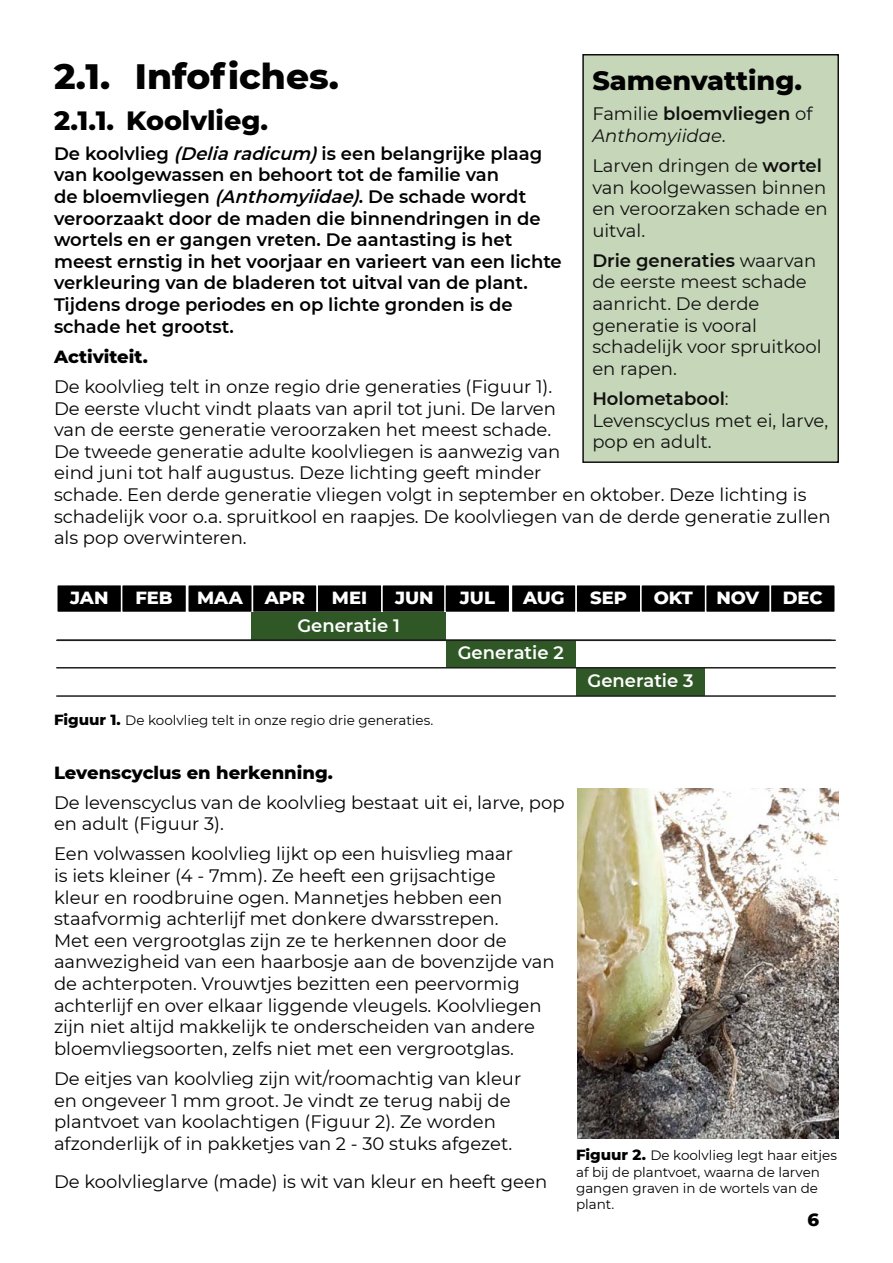
<style>
.page{position:relative;width:893px;height:1263px;background:#fff}
.page>*{position:absolute;margin:0;border:0;box-sizing:border-box;transform-origin:0 0}
.t1{font:800 36px "Montserrat";color:#020203}
.t2{font:800 27px "Montserrat";color:#000}
.t3{font:800 27px "Montserrat";color:#020203}
.t4{font:18px/21.6px "Montserrat";color:#020203}
.t5{font:600 18px/21.6px "Montserrat";color:#000}
.t6{font:18px/21.6px "Montserrat";color:#111010}
.t7{font:800 18px "Montserrat";color:#000}
.t8{font:800 18px "Montserrat";color:#fff}
.t9{font:600 18px/21.6px "Montserrat";color:#111010}
.t10{font:600 18px "Montserrat";color:#fff}
.t11{font:13.5px/16.2px "Montserrat";color:#000}
.s1{font-style:italic}
.s2{font-weight:400}
.s3{font-weight:400;font-style:italic}
.s4{font-weight:600}
.s5{font-weight:800;font-size:15px}
</style>
<div class="page">
<div style="left:57px;top:585px;width:65px;height:27px;background:#000"></div>
<div style="left:56px;top:584px;width:66px;height:29px;border:1px solid #fff"></div>
<div style="left:122px;top:585px;width:65px;height:27px;background:#000"></div>
<div style="left:121px;top:584px;width:66px;height:29px;border:1px solid #fff"></div>
<div style="left:188px;top:585px;width:64px;height:27px;background:#000"></div>
<div style="left:187px;top:584px;width:66px;height:29px;border:1px solid #fff"></div>
<div style="left:252px;top:585px;width:65px;height:27px;background:#000"></div>
<div style="left:252px;top:584px;width:66px;height:29px;border:1px solid #fff"></div>
<div style="left:317px;top:585px;width:65px;height:27px;background:#000"></div>
<div style="left:316px;top:584px;width:67px;height:29px;border:1px solid #fff"></div>
<div style="left:382px;top:585px;width:65px;height:27px;background:#000"></div>
<div style="left:381px;top:584px;width:66px;height:29px;border:1px solid #fff"></div>
<div style="left:445px;top:585px;width:65px;height:27px;background:#000"></div>
<div style="left:444px;top:584px;width:66px;height:29px;border:1px solid #fff"></div>
<div style="left:511px;top:585px;width:65px;height:27px;background:#000"></div>
<div style="left:511px;top:584px;width:66px;height:29px;border:1px solid #fff"></div>
<div style="left:576px;top:585px;width:65px;height:27px;background:#000"></div>
<div style="left:575px;top:584px;width:67px;height:29px;border:1px solid #fff"></div>
<div style="left:641px;top:585px;width:65px;height:27px;background:#000"></div>
<div style="left:640px;top:584px;width:66px;height:29px;border:1px solid #fff"></div>
<div style="left:706px;top:585px;width:64px;height:27px;background:#000"></div>
<div style="left:705px;top:584px;width:66px;height:29px;border:1px solid #fff"></div>
<div style="left:770px;top:585px;width:65px;height:27px;background:#000"></div>
<div style="left:770px;top:584px;width:66px;height:29px;border:1px solid #fff"></div>
<div style="left:57px;top:612px;width:65px;height:28px;background:#fff"></div>
<div style="left:122px;top:612px;width:65px;height:28px;background:#fff"></div>
<div style="left:187px;top:612px;width:64px;height:28px;background:#fff"></div>
<div style="left:251px;top:612px;width:65px;height:28px;background:#305827"></div>
<div style="left:316px;top:612px;width:65px;height:28px;background:#305827"></div>
<div style="left:381px;top:612px;width:65px;height:28px;background:#305827"></div>
<div style="left:446px;top:612px;width:65px;height:28px;background:#fff"></div>
<div style="left:511px;top:612px;width:65px;height:28px;background:#fff"></div>
<div style="left:576px;top:612px;width:65px;height:28px;background:#fff"></div>
<div style="left:641px;top:612px;width:64px;height:28px;background:#fff"></div>
<div style="left:705px;top:612px;width:65px;height:28px;background:#fff"></div>
<div style="left:770px;top:612px;width:65px;height:28px;background:#fff"></div>
<div style="left:446px;top:640px;width:65px;height:28px;background:#305827"></div>
<div style="left:511px;top:640px;width:65px;height:28px;background:#305827"></div>
<div style="left:576px;top:668px;width:65px;height:28px;background:#305827"></div>
<div style="left:641px;top:668px;width:64px;height:28px;background:#305827"></div>
<hr style="left:57px;top:639px;width:778px;height:2px;background:#1d1d1c">
<hr style="left:57px;top:667px;width:778px;height:1px;background:#1d1d1c">
<hr style="left:57px;top:695px;width:778px;height:2px;background:#1d1d1c">
<img style="left:578px;top:789px;width:260px;height:350px">
<div style="left:583px;top:55px;width:255px;height:407px;background:#c6d6b9"></div>
<div style="left:582px;top:54px;width:257px;height:409px;border:2px solid #111010"></div>
<h1 class="t1" style="left:54px;top:50px;width:287px">2.1. Infofiches.</h1>
<h2 class="t2" style="left:54px;top:100px;width:216px">2.1.1. Koolvlieg.</h2>
<p class="t5" style="left:54px;top:142px;width:509px">De koolvlieg <span class="s1">(Deliaradicum)</span>is een belangrijke plaag van koolgewassen en behoort tot de familie van<br>de bloemvliegen <span class="s1">(Anthomyiidae)</span>. De schade wordt veroorzaakt door de maden die binnendringen in de wortels en er gangen vreten. De aantasting is het meest ernstig in het voorjaar en varieert van een lichte verkleuring van de bladeren tot uitval van de plant.<br>Tijdens droge periodes en op lichte gronden is de schade het grootst.</p>
<p class="t7" style="left:54px;top:343px;width:95px">Activiteit.</p>
<p class="t4" style="left:54px;top:375px;width:778px">De koolvlieg telt in onze regio drie generaties (Figuur 1).<br>De eerste vlucht vindt plaats van april tot juni. De larven<br>van de eerste generatie veroorzaken het meest schade.<br>De tweede generatie adulte koolvliegen is aanwezig van<br>eind juni tot half augustus. Deze lichting geeft minder<br>schade. Een derde generatie vliegen volgt in september en oktober. Deze lichting is schadelijk voor o.a. spruitkool en raapjes. De koolvliegen van de derde generatie zullen als pop overwinteren.</p>
<h2 class="t3" style="left:592px;top:61px;width:211px">Samenvatting.</h2>
<p class="t9" style="left:592px;top:102px;width:222px"><span class="s2">Familie</span> bloemvliegen <span class="s2">of<br></span><span class="s3">Anthomyiidae</span><span class="s2">.</span></p>
<p class="t6" style="left:592px;top:154px;width:237px">Larven dringen de <span class="s4">wortel </span>van koolgewassen binnen en veroorzaken schade en uitval.</p>
<p class="t6" style="left:592px;top:249px;width:231px"><span class="s4">Drie generaties</span> waarvan de eerste meest schade aanricht. De derde generatie is vooral schadelijk voor spruitkool en rapen.</p>
<p class="t6" style="left:592px;top:387px;width:237px"><span class="s4">Holometabool</span>:<br>Levenscyclus met ei, larve, pop en adult.</p>
<p class="t8" style="left:332px;top:584px;width:37px">MEI</p>
<p class="t8" style="left:395px;top:584px;width:40px">JUN</p>
<p class="t8" style="left:460px;top:584px;width:37px">JUL</p>
<p class="t8" style="left:523px;top:584px;width:43px">AUG</p>
<p class="t8" style="left:590px;top:584px;width:38px">SEP</p>
<p class="t8" style="left:654px;top:584px;width:41px">OKT</p>
<p class="t8" style="left:716px;top:584px;width:44px">NOV</p>
<p class="t8" style="left:783px;top:584px;width:42px">DEC</p>
<p class="t8" style="left:70px;top:584px;width:40px">JAN</p>
<p class="t8" style="left:135px;top:584px;width:39px">FEB</p>
<p class="t8" style="left:197px;top:584px;width:110px">MAA APR</p>
<p class="t10" style="left:297px;top:612px;width:104px">Generatie 1</p>
<p class="t10" style="left:458px;top:640px;width:108px">Generatie 2</p>
<p class="t11" style="left:54px;top:711px;width:381px"><span class="s5">Figuur 1.</span> De koolvlieg telt in onze regio drie generaties.</p>
<p class="t7" style="left:54px;top:759px;width:280px">Levenscyclus en herkenning.</p>
<p class="t4" style="left:54px;top:791px;width:512px">De levenscyclus van de koolvlieg bestaat uit ei, larve, pop en adult (Figuur 3).</p>
<p class="t4" style="left:54px;top:843px;width:502px">Een volwassen koolvlieg lijkt op een huisvlieg maar<br>is iets kleiner (4 - 7mm). Ze heeft een grijsachtige<br>kleur en roodbruine ogen. Mannetjes hebben een staafvormig achterlijf met donkere dwarsstrepen.<br>Met een vergrootglas zijn ze te herkennen door de aanwezigheid van een haarbosje aan de bovenzijde van de achterpoten. Vrouwtjes bezitten een peervormig achterlijf en over elkaar liggende vleugels. Koolvliegen zijn niet altijd makkelijk te onderscheiden van andere bloemvliegsoorten, zelfs niet met een vergrootglas.</p>
<p class="t4" style="left:54px;top:1067px;width:469px">De eitjes van koolvlieg zijn wit/roomachtig van kleur en ongeveer 1 mm groot. Je vindt ze terug nabij de plantvoet van koolachtigen (Figuur 2). Ze worden afzonderlijk of in pakketjes van 2 - 30 stuks afgezet.</p>
<p class="t4" style="left:54px;top:1170px;width:495px">De koolvlieglarve (made) is wit van kleur en heeft geen</p>
<p class="t10" style="left:587px;top:668px;width:108px">Generatie 3</p>
<p class="t11" style="left:576px;top:1147px;width:262px"><span class="s5">Figuur 2.</span> De koolvlieg legt haar eitjes af bij de plantvoet, waarna de larven gangen graven in de wortels van de plant.</p>
<p class="t7" style="left:807px;top:1207px;width:13px">6</p>
</div>
